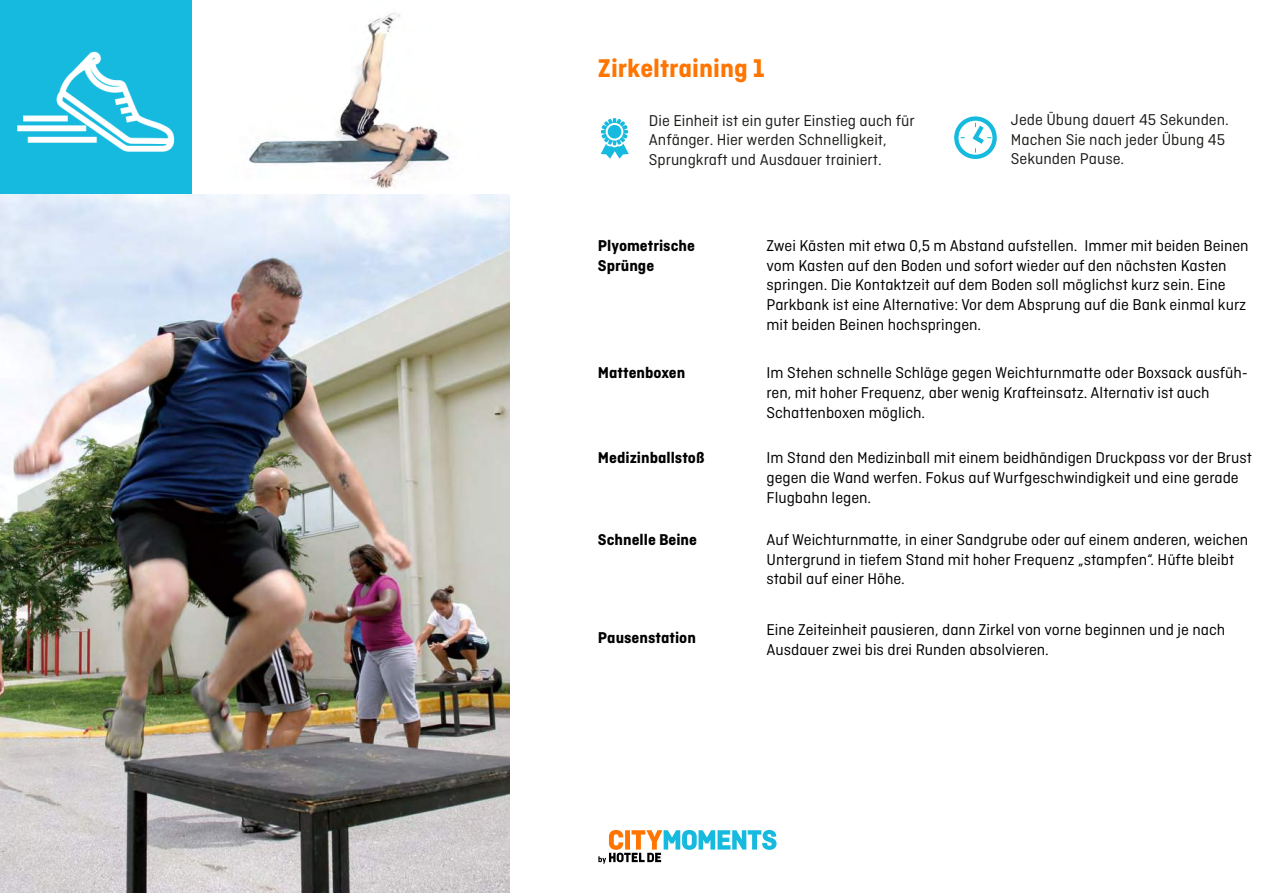
<style>
.page{position:relative;width:1263px;height:893px;background:#fff}
.page>*{position:absolute;margin:0;border:0;box-sizing:border-box;transform-origin:0 0}
.t1{font:57px "Modern Pictograms";color:#16bade}
.t2{font:51px "Sosa";color:#16bade}
.t3{font:700 27px "Ciutadella";color:#ff7500}
.t4{font:16.5px/19.8px "Ciutadella";color:#000}
.t5{font:16.5px/19.8px "Ciutadella";color:#1d1d1b}
.t6{font:700 16.5px/19.8px "Ciutadella";color:#000}
</style>
<div class="page">
<img style="left:191px;top:0;width:259px;height:194px">
<img style="left:0;top:194px;width:510px;height:699px">
<svg style="left:598px;top:830px;width:178px;height:34px"></svg>
<img style="left:0;top:0;width:191px;height:191px">
<h3 class="t3" style="left:598px;top:53px;width:168px">Zirkeltraining 1</h3>
<h1 class="t1" style="left:598px;top:110px;width:35px">)</h1>
<p class="t5" style="left:649px;top:110px;width:267px">Die Einheit ist ein guter Einstieg auch für<br>Anfänger. Hier werden Schnelligkeit,<br>Sprungkraft und Ausdauer trainiert.</p>
<h2 class="t2" style="left:950px;top:108px;width:52px">[</h2>
<p class="t5" style="left:1011px;top:109px;width:219px">Jede Übung dauert 45 Sekunden.<br>Machen Sie nach jeder Übung 45<br>Sekunden Pause.</p>
<p class="t6" style="left:598px;top:236px;width:99px">Plyometrische<br>Sprünge</p>
<p class="t6" style="left:598px;top:363px;width:89px">Mattenboxen</p>
<p class="t6" style="left:598px;top:448px;width:108px">Medizinballstoß</p>
<p class="t6" style="left:598px;top:530px;width:101px">Schnelle Beine</p>
<p class="t6" style="left:598px;top:628px;width:99px">Pausenstation</p>
<p class="t4" style="left:766px;top:235px;width:484px">Zwei Kästen mit etwa 0,5 m Abstand aufstellen. Immer mit beiden Beinen vom Kasten auf den Boden und sofort wieder auf den nächsten Kasten springen. Die Kontaktzeit auf dem Boden soll möglichst kurz sein. Eine Parkbank ist eine Alternative: Vor dem Absprung auf die Bank einmal kurz mit beiden Beinen hochspringen.</p>
<p class="t4" style="left:766px;top:363px;width:483px">Im Stehen schnelle Schläge gegen Weichturnmatte oder Boxsack ausfüh&shy;ren, mit hoher Frequenz, aber wenig Krafteinsatz. Alternativ ist auch<br>Schattenboxen möglich.</p>
<p class="t4" style="left:766px;top:448px;width:487px">Im Stand den Medizinball mit einem beidhändigen Druckpass vor der Brust gegen die Wand werfen. Fokus auf Wurfgeschwindigkeit und eine gerade<br>Flugbahn legen.</p>
<p class="t4" style="left:766px;top:529px;width:483px">Auf Weichturnmatte, in einer Sandgrube oder auf einem anderen, weichen<br>Untergrund in tiefem Stand mit hoher Frequenz „stampfen“. Hüfte bleibt stabil auf einer Höhe.</p>
<p class="t4" style="left:766px;top:619px;width:460px">Eine Zeiteinheit pausieren, dann Zirkel von vorne beginnen und je nach<br>Ausdauer zwei bis drei Runden absolvieren.</p>
</div>
